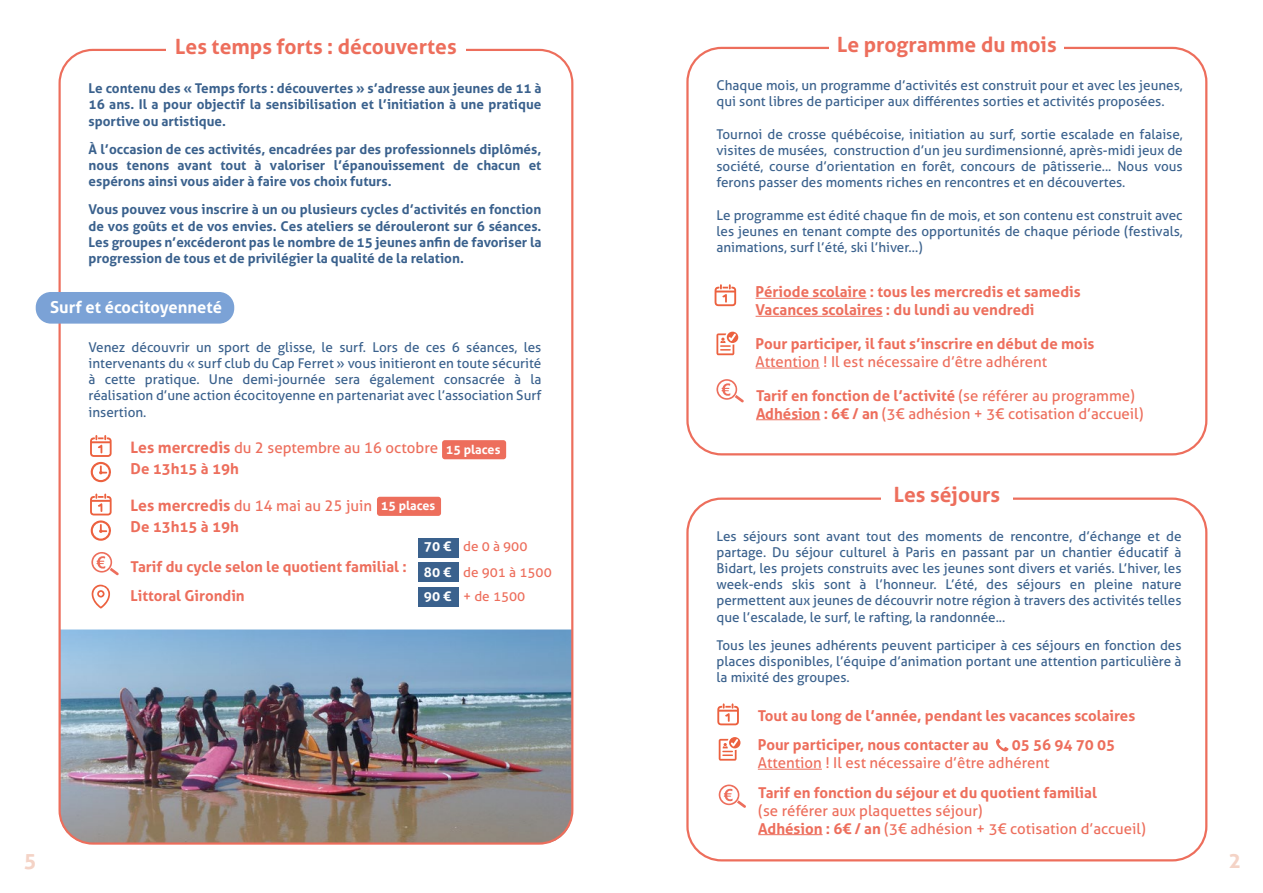
<style>
.page{position:relative;width:1263px;height:893px;background:#fff}
.page>*{position:absolute;margin:0;border:0;box-sizing:border-box;transform-origin:0 0}
.t1{font:700 21.3px "Aller";color:#f4d3c6}
.t2{font:700 21px "Aller";color:#ed6e5c}
.t3{font:700 16.5px "Aller";color:#fff}
.t4{font:700 15px/18px "Aller";color:#ed6e5c}
.t5{font:15px/18px "Aller";color:#ed6e5c}
.t6{font:15px/21px "Aller";color:#ed6e5c}
.t7{font:13.5px/16.2px "Aller";color:#3a618d;text-align:justify}
.t8{font:700 13.5px/16.2px "Aller";color:#3a618d;text-align:justify}
.t9{font:13.5px/25.5px "Aller";color:#ed6e5c}
.t10{font:700 12.6px "Aller";color:#fff}
.s1{font-weight:700;font-size:15.75px}
.s2{font-weight:700}
.s3{font-weight:700;color:#fff}
</style>
<div class="page">
<img style="left:59px;top:629px;width:513px;height:213px">
<div style="left:686px;top:47px;width:521px;height:408px;border:2px solid #ed6e5c;border-radius:34px"></div>
<div style="left:830px;top:30px;width:234px;height:31px;background:#fff"></div>
<svg style="left:714px;top:284px;width:22px;height:22px"></svg>
<hr style="left:756px;top:298px;width:110px;height:1px;background:#ed6e5c">
<hr style="left:756px;top:316px;width:127px;height:1px;background:#ed6e5c">
<svg style="left:716px;top:332px;width:22px;height:23px"></svg>
<hr style="left:756px;top:368px;width:64px;height:1px;background:#ed6e5c">
<hr style="left:756px;top:419px;width:64px;height:1px;background:#ed6e5c">
<svg style="left:716px;top:379px;width:28px;height:24px"></svg>
<div style="left:686px;top:497px;width:521px;height:364px;border:2px solid #ed6e5c;border-radius:34px"></div>
<div style="left:881px;top:489px;width:131px;height:18px;background:#fff"></div>
<svg style="left:717px;top:703px;width:22px;height:22px"></svg>
<svg style="left:719px;top:737px;width:21px;height:24px"></svg>
<hr style="left:758px;top:769px;width:64px;height:1px;background:#ed6e5c">
<hr style="left:758px;top:834px;width:65px;height:1px;background:#ed6e5c">
<svg style="left:719px;top:784px;width:27px;height:24px"></svg>
<svg style="left:996px;top:739px;width:12px;height:12px"></svg>
<svg style="left:91px;top:585px;width:19px;height:24px"></svg>
<svg style="left:91px;top:552px;width:28px;height:23px"></svg>
<div style="left:418px;top:538px;width:40px;height:19px;background:#3a618d"></div>
<div style="left:418px;top:563px;width:40px;height:19px;background:#3a618d"></div>
<div style="left:418px;top:587px;width:40px;height:20px;background:#3a618d"></div>
<svg style="left:90px;top:435px;width:22px;height:47px"></svg>
<svg style="left:90px;top:493px;width:22px;height:48px"></svg>
<div style="left:36px;top:292px;width:198px;height:32px;background:#7ba2d6;border-radius:15px"></div>
<div style="left:442px;top:440px;width:64px;height:19px;background:#ed6e5c;border-radius:3px"></div>
<div style="left:377px;top:497px;width:64px;height:19px;background:#ed6e5c;border-radius:3px"></div>
<h2 class="t2" style="left:175px;top:34px;width:283px">Les temps forts : découvertes</h2>
<p class="t8" style="left:89px;top:80px;width:454px">Le contenu des « Temps forts : découvertes » s’adresse aux jeunes de 11 à 16 ans. Il a pour objectif la sensibilisation et l’initiation à une pratique sportive ou artistique.</p>
<p class="t8" style="left:89px;top:141px;width:454px">À l’occasion de ces activités, encadrées par des professionnels diplômés, nous tenons avant tout à valoriser l’épanouissement de chacun et espérons ainsi vous aider à faire vos choix futurs.</p>
<p class="t8" style="left:89px;top:201px;width:454px">Vous pouvez vous inscrire à un ou plusieurs cycles d’activités en fonction de vos goûts et de vos envies. Ces ateliers se dérouleront sur 6 séances.<br>Les groupes n’excéderont pas le nombre de 15 jeunes anfin de favoriser la progression de tous et de privilégier la qualité de la relation.</p>
<p class="t3" style="left:50px;top:297px;width:173px">Surf et écocitoyenneté</p>
<p class="t7" style="left:89px;top:339px;width:454px">Venez découvrir un sport de glisse, le surf. Lors de ces 6 séances, les intervenants du « surf club du Cap Ferret » vous initieront en toute sécurité à cette pratique. Une demi-journée sera également consacrée à la réalisation d’une action écocitoyenne en partenariat avec l’association Surf insertion.</p>
<p class="t6" style="left:131px;top:438px;width:309px"><span class="s1">Les mercredis</span> du 2 septembre au 16 octobre<br><span class="s2">De 13h15 à 19h</span></p>
<p class="t6" style="left:131px;top:495px;width:243px"><span class="s1">Les mercredis</span> du 14 mai au 25 juin<br><span class="s2">De 13h15 à 19h</span></p>
<p class="t10" style="left:381px;top:498px;width:56px">15 places</p>
<p class="t10" style="left:446px;top:441px;width:56px">15 places</p>
<p class="t4" style="left:131px;top:558px;width:278px">Tarif du cycle selon le quotient familial :</p>
<p class="t4" style="left:131px;top:587px;width:116px">Littoral Girondin</p>
<p class="t9" style="left:424px;top:533px;width:129px"><span class="s3">70 €</span> de 0 à 900<br><span class="s3">80 €</span> de 901 à 1500</p>
<p class="t9" style="left:424px;top:583px;width:103px"><span class="s3">90 €</span> + de 1500</p>
<h2 class="t2" style="left:837px;top:31px;width:221px">Le programme du mois</h2>
<p class="t7" style="left:716px;top:77px;width:468px">Chaque mois, un programme d’activités est construit pour et avec les jeunes, qui sont libres de participer aux différentes sorties et activités proposées.</p>
<p class="t7" style="left:716px;top:126px;width:468px">Tournoi de crosse québécoise, initiation au surf, sortie escalade en falaise, visites de musées, construction d’un jeu surdimensionné, après-midi jeux de société, course d’orientation en forêt, concours de pâtisserie... Nous vous ferons passer des moments riches en rencontres et en découvertes.</p>
<p class="t7" style="left:716px;top:207px;width:468px">Le programme est édité chaque fin de mois, et son contenu est construit avec les jeunes en tenant compte des opportunités de chaque période (festivals, animations, surf l’été, ski l’hiver…)</p>
<p class="t4" style="left:756px;top:283px;width:327px">Période scolaire : tous les mercredis et samedis<br>Vacances scolaires : du lundi au vendredi</p>
<p class="t4" style="left:756px;top:334px;width:340px">Pour participer, il faut s’inscrire en début de mois</p>
<p class="t5" style="left:756px;top:353px;width:293px">Attention ! Il est nécessaire d’être adhérent</p>
<p class="t5" style="left:756px;top:386px;width:389px"><span class="s2">Tarif en fonction de l’activité</span> (se référer au programme)<br><span class="s2">Adhésion : 6€ / an</span> (3€ adhésion + 3€ cotisation d’accueil)</p>
<h2 class="t2" style="left:894px;top:482px;width:108px">Les séjours</h2>
<p class="t7" style="left:716px;top:528px;width:467px">Les séjours sont avant tout des moments de rencontre, d’échange et de partage. Du séjour culturel à Paris en passant par un chantier éducatif à Bidart, les projets construits avec les jeunes sont divers et variés. L’hiver, les week-ends skis sont à l’honneur. L’été, des séjours en pleine nature permettent aux jeunes de découvrir notre région à travers des activités telles que l’escalade, le surf, le rafting, la randonnée...</p>
<p class="t7" style="left:716px;top:637px;width:467px">Tous les jeunes adhérents peuvent participer à ces séjours en fonction des places disponibles, l’équipe d’animation portant une attention particulière à la mixité des groupes.</p>
<p class="t4" style="left:758px;top:700px;width:379px;line-height:29.4px">Tout au long de l’année, pendant les vacances scolaires<br>Pour participer, nous contacter au</p>
<p class="t4" style="left:1012px;top:736px;width:105px">05 56 94 70 05</p>
<p class="t5" style="left:758px;top:754px;width:293px">Attention ! Il est nécessaire d’être adhérent</p>
<p class="t4" style="left:758px;top:783px;width:340px">Tarif en fonction du séjour et du quotient familial</p>
<p class="t5" style="left:758px;top:801px;width:389px">(se référer aux plaquettes séjour)<br><span class="s2">Adhésion : 6€ / an</span> (3€ adhésion + 3€ cotisation d’accueil)</p>
<h1 class="t1" style="left:24px;top:848px;width:14px">5</h1>
<h1 class="t1" style="left:1228px;top:848px;width:14px">2</h1>
</div>
